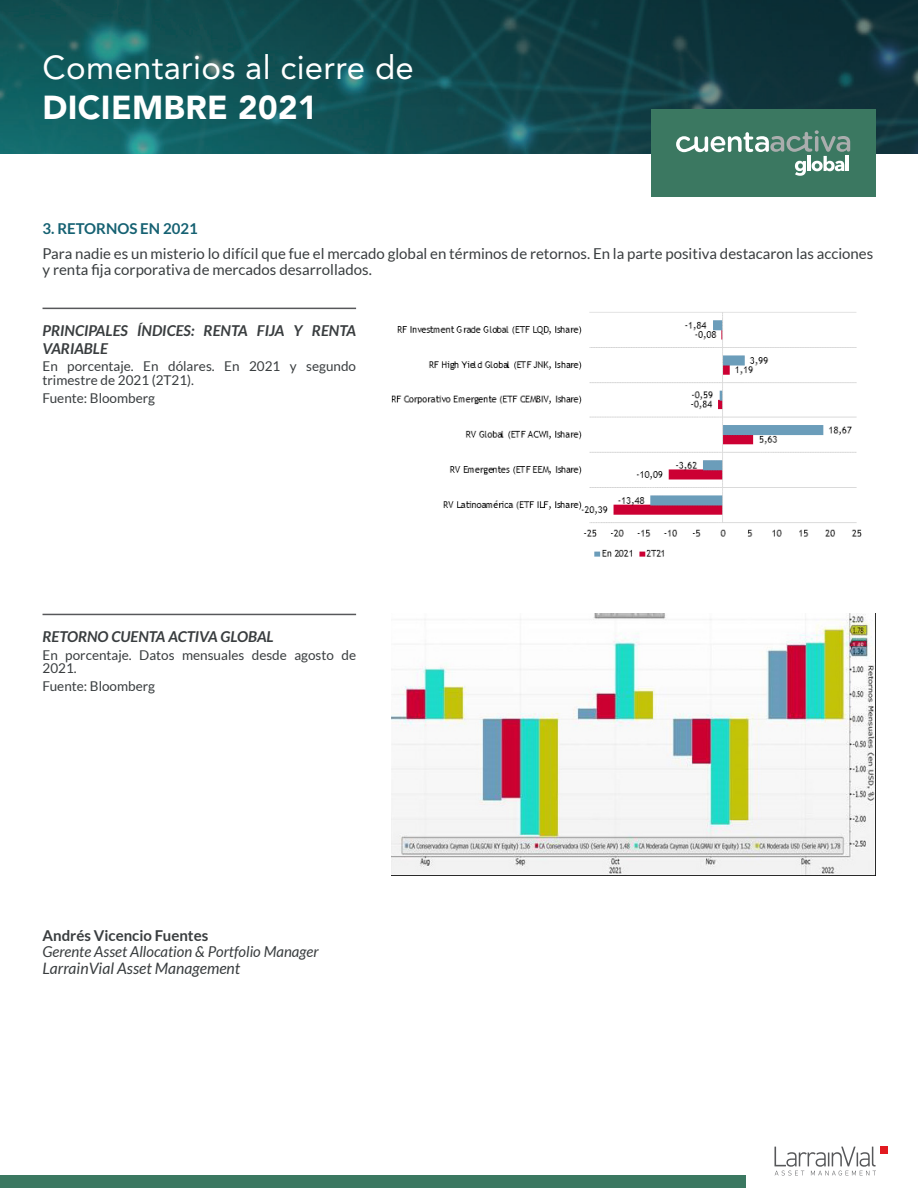
<style>
.page{position:relative;width:918px;height:1188px;background:#fff}
.page>*{position:absolute;margin:0;border:0;box-sizing:border-box;transform-origin:0 0}
.t1{font:33px "Avenir LT Std";letter-spacing:.01em;color:#fff}
.t2{font:900 33px "Avenir LT Std";letter-spacing:.01em;color:#fff}
.t3{font:italic 15.75px "Lato";color:#393d3f}
.t4{font:15px/16.5px "Lato";color:#393d3f}
.t5{font:italic 700 15px/18px "Lato";color:#393d3f}
.t6{font:italic 15px "Lato";color:#393d3f}
.t7{font:700 15px "Lato";color:#393d3f}
.t8{font:700 15px "Lato";color:#156172}
.t9{font:13.5px/13.5px "Lato";color:#393d3f}
</style>
<div class="page">
<img style="left:0;top:0;width:918px;height:153px">
<div style="left:0;top:1176px;width:745px;height:12px;background:#3b7861"></div>
<div style="left:880px;top:1147px;width:8px;height:7px;background:#e21a21"></div>
<svg style="left:774px;top:1147px;width:102px;height:29px"></svg>
<div style="left:651px;top:109px;width:224px;height:88px;background:#3b7861"></div>
<svg style="left:676px;top:130px;width:174px;height:46px"></svg>
<hr style="left:846px;top:156px;width:3px;height:15px;background:#fff">
<hr style="left:43px;top:308px;width:313px;height:1px;background:#57585a">
<img style="left:391px;top:312px;width:471px;height:245px">
<hr style="left:43px;top:614px;width:313px;height:1px;background:#57585a">
<img style="left:391px;top:614px;width:484px;height:262px">
<p class="t1" style="left:43px;top:48px;width:373px">Comentarios al cierre de</p>
<p class="t2" style="left:43px;top:87px;width:276px">DICIEMBRE 2021</p>
<p class="t8" style="left:43px;top:220px;width:157px">3. RETORNOS EN 2021</p>
<p class="t4" style="left:43px;top:245px;width:832px">Para nadie es un misterio lo difícil que fue el mercado global en términos de retornos. En la parte positiva destacaron las acciones y renta fija corporativa de mercados desarrollados.</p>
<p class="t5" style="left:43px;top:322px;width:315px">PRINCIPALES ÍNDICES: RENTA FIJA Y RENTA<br>VARIABLE</p>
<p class="t9" style="left:43px;top:360px;width:315px">En porcentaje. En dólares. En 2021 y segundo trimestre de 2021 (2T21).</p>
<p class="t9" style="left:43px;top:391px;width:114px">Fuente: Bloomberg</p>
<p class="t5" style="left:43px;top:628px;width:233px">RETORNO CUENTA ACTIVA GLOBAL</p>
<p class="t9" style="left:43px;top:648px;width:315px">En porcentaje. Datos mensuales desde agosto de<br>2021.</p>
<p class="t9" style="left:43px;top:679px;width:114px">Fuente: Bloomberg</p>
<p class="t7" style="left:43px;top:927px;width:167px">Andrés Vicencio Fuentes</p>
<p class="t6" style="left:43px;top:944px;width:278px">Gerente Asset Allocation &amp; Portfolio Manager</p>
<p class="t3" style="left:43px;top:959px;width:199px">LarrainVial Asset Management</p>
</div>
